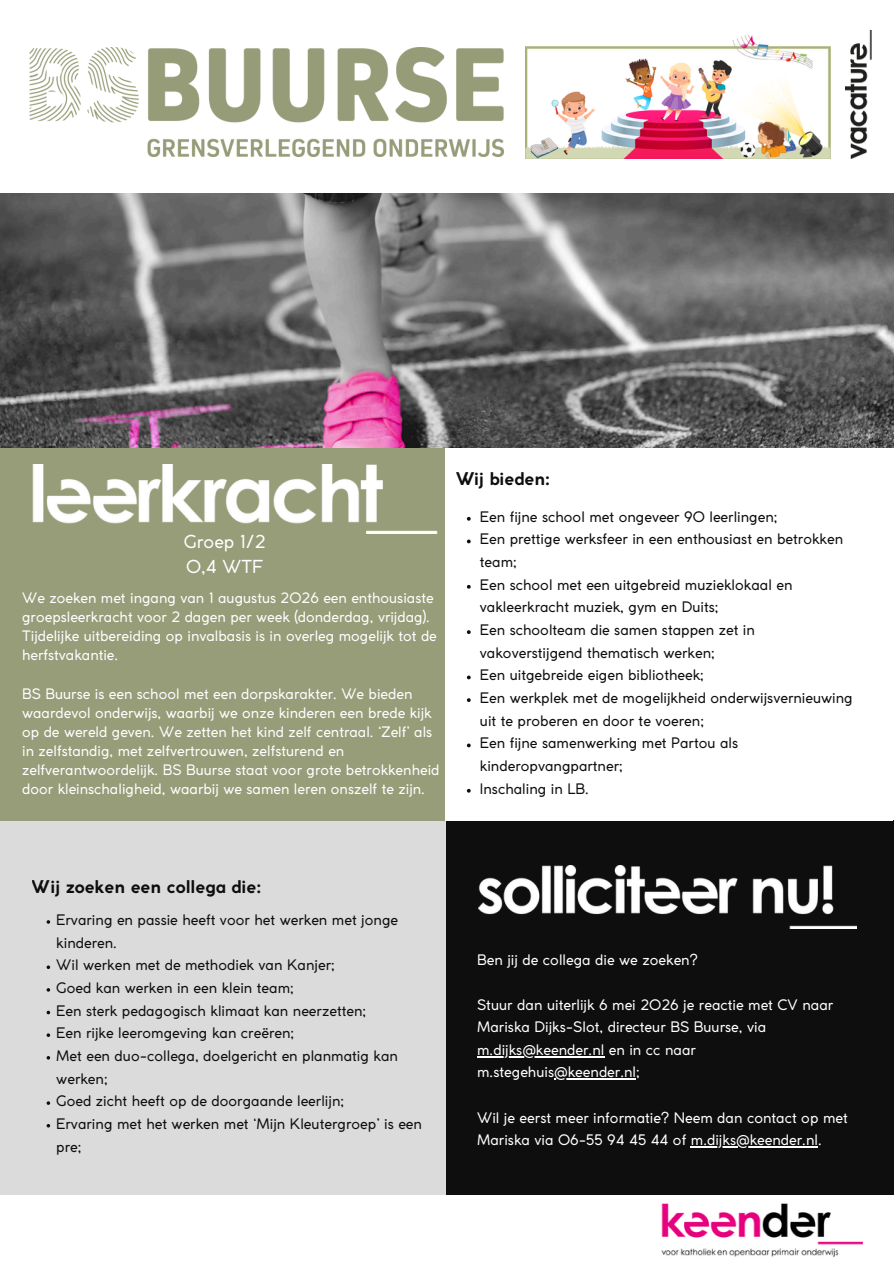
<style>
.page{position:relative;width:894px;height:1264px;background:#fff}
.page>*{position:absolute;margin:0;border:0;box-sizing:border-box;transform-origin:0 0}
.t1{font:17.7px/24.8px "Coco Gothic";color:#fff}
.t2{font:700 17.4px "Coco Gothic";color:#0e0e0e}
.t3{font:700 17.25px "Coco Gothic";color:#0e0e0e}
.t4{font:14.4px/22.5px "Coco Gothic";color:#fff}
.t5{font:14.25px/22.6px "Coco Gothic";color:#0e0e0e}
.t6{font:14.25px/19.2px "Coco Gothic";color:#fff}
</style>
<div class="page">
<img style="left:655px;top:1194px;width:216px;height:63px">
<div style="left:0;top:820px;width:445px;height:374px;background:#dcdbdc"></div>
<div style="left:0;top:447px;width:445px;height:373px;background:#979d79"></div>
<div style="left:445px;top:820px;width:448px;height:374px;background:#0e0e0e"></div>
<img style="left:479px;top:865px;width:377px;height:63px">
<img style="left:845px;top:30px;width:26px;height:129px">
<img style="left:32px;top:465px;width:406px;height:68px">
<img style="left:30px;top:48px;width:474px;height:108px">
<img style="left:525px;top:36px;width:305px;height:123px">
<img style="left:0;top:194px;width:893px;height:253px">
<svg style="left:467px;top:539px;width:3px;height:4px"></svg>
<svg style="left:467px;top:630px;width:3px;height:4px"></svg>
<svg style="left:467px;top:675px;width:3px;height:4px"></svg>
<svg style="left:467px;top:698px;width:3px;height:4px"></svg>
<svg style="left:467px;top:743px;width:3px;height:4px"></svg>
<hr style="left:477px;top:1056px;width:127px;height:1px;background:#fff">
<hr style="left:554px;top:1078px;width:82px;height:1px;background:#fff">
<hr style="left:690px;top:1146px;width:127px;height:1px;background:#fff">
<svg style="left:47px;top:965px;width:3px;height:4px"></svg>
<p class="t1" style="left:184px;top:530px;width:83px">Groep 1/2<br>0,4 WTF</p>
<p class="t6" style="left:22px;top:589px;width:416px">We zoeken met ingang van 1 augustus 2026 een enthousiaste groepsleerkracht voor 2 dagen per week (donderdag, vrijdag).<br>Tijdelijke uitbereiding op invalbasis is in overleg mogelijk tot de herfstvakantie.</p>
<p class="t6" style="left:22px;top:685px;width:418px">BS Buurse is een school met een dorpskarakter. We bieden waardevol onderwijs, waarbij we onze kinderen een brede kijk op de wereld geven. We zetten het kind zelf centraal. ‘Zelf’ als in zelfstandig, met zelfvertrouwen, zelfsturend en zelfverantwoordelijk. BS Buurse staat voor grote betrokkenheid door kleinschaligheid, waarbij we samen leren onszelf te zijn.</p>
<p class="t3" style="left:455px;top:472px;width:95px">Wij bieden:</p>
<p class="t5" style="left:480px;top:506px;width:374px">Een fijne school met ongeveer 90 leerlingen;<br>Een prettige werksfeer in een enthousiast en betrokken team;<br>Een school met een uitgebreid muzieklokaal en vakleerkracht muziek, gym en Duits;<br>Een schoolteam die samen stappen zet in vakoverstijgend thematisch werken;<br>Een uitgebreide eigen bibliotheek;<br>Een werkplek met de mogelijkheid onderwijsvernieuwing uit te proberen en door te voeren;<br>Een fijne samenwerking met Partou als kinderopvangpartner;<br>Inschaling in LB.</p>
<p class="t2" style="left:32px;top:879px;width:230px">Wij zoeken een collega die:</p>
<p class="t5" style="left:56px;top:909px;width:367px">Ervaring en passie heeft voor het werken met jonge kinderen.<br>Wil werken met de methodiek van Kanjer;<br>Goed kan werken in een klein team;<br>Een sterk pedagogisch klimaat kan neerzetten;<br>Een rijke leeromgeving kan creëren;<br>Met een duo-collega, doelgericht en planmatig kan werken;<br>Goed zicht heeft op de doorgaande leerlijn;<br>Ervaring met het werken met ‘Mijn Kleutergroep’ is een pre;</p>
<p class="t4" style="left:477px;top:949px;width:222px">Ben jij de collega die we zoeken?</p>
<p class="t4" style="left:477px;top:994px;width:357px">Stuur dan uiterlijk 6 mei 2026 je reactie met CV naar Mariska Dijks-Slot, directeur BS Buurse, via m.dijks@keender.nl en in cc naar m.stegehuis@keender.nl;</p>
<p class="t4" style="left:477px;top:1107px;width:372px">Wil je eerst meer informatie? Neem dan contact op met<br>Mariska via 06-55 94 45 44 of m.dijks@keender.nl.</p>
</div>
